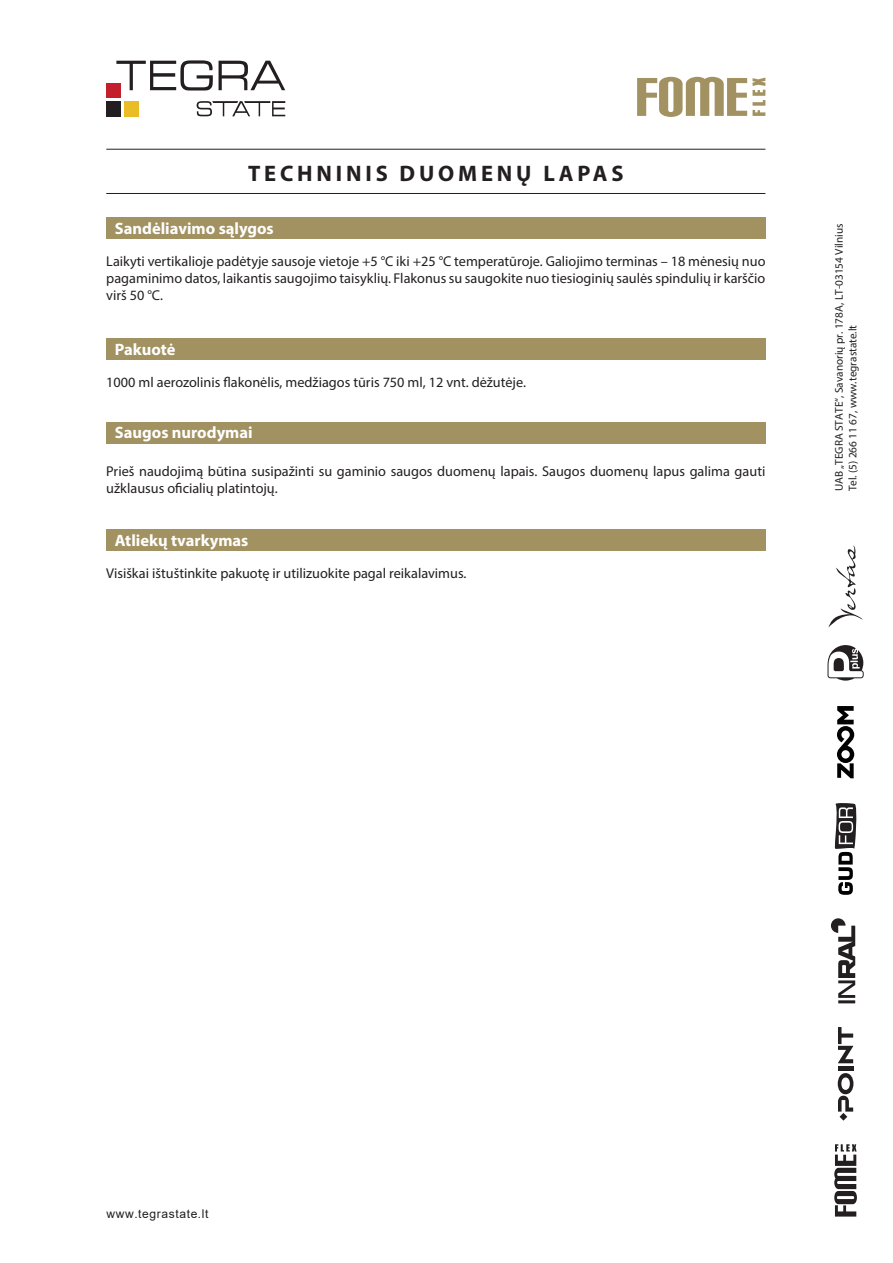
<style>
.page{position:relative;width:893px;height:1263px;background:#fff}
.page>*{position:absolute;margin:0;border:0;box-sizing:border-box;transform-origin:0 0}
.t1{font:700 22.5px "Myriad Pro";letter-spacing:.17em;color:#231f20}
.t2{font:700 16.5px "Myriad Pro";color:#fff}
.t3{font:14.25px/17.1px "Myriad Pro";color:#231f20}
.t4{font:12px "Arial";letter-spacing:.05em;color:#231f20}
.t5{font:11.25px/13.5px "Myriad Pro";color:#231f20}
</style>
<div class="page">
<div style="left:107px;top:83px;width:14px;height:15px;background:#c31f2d"></div>
<div style="left:124px;top:101px;width:14px;height:15px;background:#eabd27"></div>
<div style="left:107px;top:101px;width:14px;height:15px;background:#231f20"></div>
<svg style="left:116px;top:60px;width:169px;height:30px"></svg>
<svg style="left:197px;top:101px;width:88px;height:15px"></svg>
<svg style="left:834px;top:1144px;width:23px;height:72px"></svg>
<hr style="left:838px;top:1067px;width:15px;height:4px;background:#231f20">
<svg style="left:838px;top:1027px;width:15px;height:36px"></svg>
<svg style="left:838px;top:1073px;width:15px;height:38px"></svg>
<svg style="left:840px;top:1113px;width:7px;height:7px"></svg>
<svg style="left:827px;top:645px;width:37px;height:36px"></svg>
<svg style="left:828px;top:545px;width:34px;height:82px"></svg>
<hr style="left:838px;top:1000px;width:17px;height:3px;background:#231f20">
<svg style="left:831px;top:918px;width:24px;height:80px"></svg>
<svg style="left:835px;top:803px;width:22px;height:92px"></svg>
<svg style="left:837px;top:706px;width:17px;height:72px"></svg>
<div style="left:106px;top:422px;width:659px;height:21px;background:#a29161"></div>
<div style="left:106px;top:217px;width:659px;height:21px;background:#a29161"></div>
<div style="left:106px;top:529px;width:659px;height:22px;background:#a29161"></div>
<div style="left:106px;top:338px;width:659px;height:21px;background:#a29161"></div>
<hr style="left:106px;top:193px;width:659px;height:1px;background:#231f20">
<hr style="left:106px;top:149px;width:659px;height:1px;background:#231f20">
<svg style="left:637px;top:77px;width:128px;height:40px"></svg>
<p class="t1" style="left:248px;top:158px;width:377px">TECHNINIS DUOMENŲ LAPAS</p>
<p class="t2" style="left:115px;top:217px;width:160px">Sandėliavimo sąlygos</p>
<p class="t3" style="left:106px;top:252px;width:661px;text-align:justify">Laikyti vertikalioje padėtyje sausoje vietoje +5 °C iki +25 °C temperatūroje. Galiojimo terminas – 18 mėnesių nuo pagaminimo datos, laikantis saugojimo taisyklių. Flakonus su saugokite nuo tiesioginių saulės spindulių ir karščio virš 50 °C.</p>
<p class="t2" style="left:115px;top:338px;width:62px">Pakuotė</p>
<p class="t3" style="left:106px;top:373px;width:421px">1000 ml aerozolinis flakonėlis, medžiagos tūris 750 ml, 12 vnt. dėžutėje.</p>
<p class="t2" style="left:115px;top:422px;width:139px">Saugos nurodymai</p>
<p class="t3" style="left:106px;top:462px;width:661px">Prieš naudojimą būtina susipažinti su gaminio saugos duomenų lapais. Saugos duomenų lapus galima gauti užklausus oficialių platintojų.</p>
<p class="t2" style="left:115px;top:530px;width:135px">Atliekų tvarkymas</p>
<p class="t3" style="left:106px;top:565px;width:362px">Visiškai ištuštinkite pakuotę ir utilizuokite pagal reikalavimus.</p>
<p class="t5" style="left:832px;top:491px;width:269px;rotate:-90deg">UAB „TEGRA STATE“, Savanorių pr. 178A, LT-03154 Vilnius<br>Tel. (5) 266 11 67, www.tegrastate.lt</p>
<p class="t4" style="left:106px;top:1205px;width:104px">www.tegrastate.lt</p>
</div>
